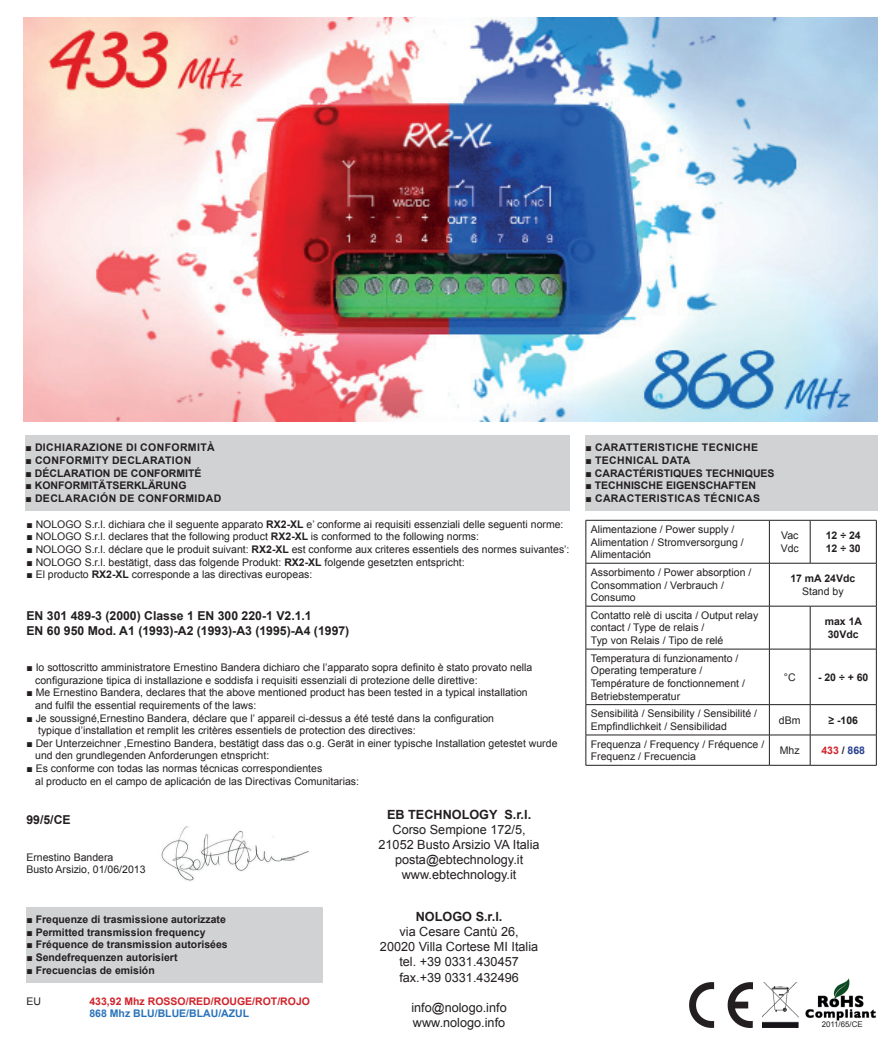
<style>
.page{position:relative;width:893px;height:1042px;background:#fff}
.page>*{position:absolute;margin:0;border:0;box-sizing:border-box;transform-origin:0 0}
.t1{font:12.6px/15.2px "Arial";color:#231f20;text-align:center}
.t2{font:700 12.6px "Arial";color:#231f20}
.t3{font:700 12.25px/14.7px "Arial";color:#231f20}
.t4{font:10.5px/12.6px "Arial";color:#231f20}
.t5{font:700 10.5px/12.6px "Arial";color:#231f20}
.t6{font:700 10.5px "Arial";letter-spacing:.035em;color:#231f20}
.t7{font:700 10.5px "Arial";color:#d1232a}
.t8{font:700 10.5px "Arial";color:#2973ba}
.t9{font:7.88px "Arial";color:#231f20}
.s1{font-weight:700}
.s2{color:#231f20}
.s3{color:#253f8e}
</style>
<div class="page">
<div style="left:26px;top:435px;width:544px;height:76px;background:#d1d2d4"></div>
<div style="left:26px;top:906px;width:296px;height:76px;background:#d1d2d4"></div>
<img style="left:161px;top:826px;width:148px;height:55px">
<img style="left:689px;top:982px;width:64px;height:46px">
<img style="left:763px;top:982px;width:35px;height:45px">
<img style="left:805px;top:978px;width:71px;height:43px">
<img style="left:24px;top:17px;width:854px;height:404px">
<hr style="left:586px;top:649px;width:183px;height:1px;background:#231f20">
<hr style="left:586px;top:649px;width:1px;height:55px;background:#231f20">
<hr style="left:769px;top:649px;width:41px;height:1px;background:#231f20">
<hr style="left:769px;top:649px;width:1px;height:55px;background:#231f20">
<hr style="left:810px;top:649px;width:66px;height:1px;background:#231f20">
<hr style="left:810px;top:649px;width:1px;height:55px;background:#231f20">
<hr style="left:876px;top:649px;width:1px;height:55px;background:#231f20">
<hr style="left:586px;top:704px;width:183px;height:1px;background:#231f20">
<hr style="left:769px;top:704px;width:41px;height:1px;background:#231f20">
<hr style="left:810px;top:704px;width:66px;height:1px;background:#231f20">
<hr style="left:586px;top:520px;width:183px;height:1px;background:#231f20">
<hr style="left:586px;top:520px;width:1px;height:43px;background:#231f20">
<hr style="left:769px;top:520px;width:41px;height:1px;background:#231f20">
<hr style="left:769px;top:520px;width:1px;height:43px;background:#231f20">
<hr style="left:810px;top:520px;width:66px;height:1px;background:#231f20">
<hr style="left:810px;top:520px;width:1px;height:43px;background:#231f20">
<hr style="left:876px;top:520px;width:1px;height:43px;background:#231f20">
<hr style="left:586px;top:563px;width:183px;height:1px;background:#231f20">
<hr style="left:586px;top:563px;width:1px;height:43px;background:#231f20">
<hr style="left:769px;top:563px;width:41px;height:1px;background:#231f20">
<hr style="left:769px;top:563px;width:1px;height:43px;background:#231f20">
<hr style="left:810px;top:563px;width:66px;height:1px;background:#231f20">
<hr style="left:876px;top:563px;width:1px;height:43px;background:#231f20">
<hr style="left:586px;top:606px;width:183px;height:1px;background:#231f20">
<hr style="left:586px;top:606px;width:1px;height:43px;background:#231f20">
<hr style="left:769px;top:606px;width:41px;height:1px;background:#231f20">
<hr style="left:769px;top:606px;width:1px;height:43px;background:#231f20">
<hr style="left:810px;top:606px;width:66px;height:1px;background:#231f20">
<hr style="left:810px;top:606px;width:1px;height:43px;background:#231f20">
<hr style="left:876px;top:606px;width:1px;height:43px;background:#231f20">
<hr style="left:586px;top:705px;width:1px;height:30px;background:#231f20">
<hr style="left:769px;top:705px;width:1px;height:30px;background:#231f20">
<hr style="left:810px;top:705px;width:1px;height:30px;background:#231f20">
<hr style="left:876px;top:705px;width:1px;height:30px;background:#231f20">
<hr style="left:586px;top:734px;width:183px;height:1px;background:#231f20">
<hr style="left:586px;top:735px;width:1px;height:30px;background:#231f20">
<hr style="left:769px;top:734px;width:41px;height:1px;background:#231f20">
<hr style="left:769px;top:735px;width:1px;height:30px;background:#231f20">
<hr style="left:810px;top:734px;width:66px;height:1px;background:#231f20">
<hr style="left:810px;top:735px;width:1px;height:30px;background:#231f20">
<hr style="left:876px;top:735px;width:1px;height:30px;background:#231f20">
<hr style="left:586px;top:765px;width:183px;height:1px;background:#231f20">
<hr style="left:769px;top:765px;width:41px;height:1px;background:#231f20">
<hr style="left:810px;top:765px;width:66px;height:1px;background:#231f20">
<div style="left:586px;top:435px;width:292px;height:76px;background:#d1d2d4"></div>
<p class="t6" style="left:26px;top:440px;width:191px">■ DICHIARAZIONE DI CONFORMITÀ</p>
<p class="t6" style="left:26px;top:453px;width:167px">■ CONFORMITY DECLARATION</p>
<p class="t5" style="left:26px;top:467px;width:177px">■ DÉCLARATION DE CONFORMITÉ</p>
<p class="t5" style="left:26px;top:479px;width:162px">■ KONFORMITÄTSERKLÄRUNG</p>
<p class="t6" style="left:26px;top:491px;width:197px">■ DECLARACIÓN DE CONFORMIDAD</p>
<p class="t4" style="left:26px;top:518px;width:539px">■ NOLOGO S.r.l. dichiara che il seguente apparato <span class="s1">RX2-XL</span> e’ conforme ai requisiti essenziali delle seguenti norme:</p>
<p class="t4" style="left:26px;top:530px;width:454px">■ NOLOGO S.r.l. declares that the following product <span class="s1">RX2-XL</span> is conformed to the following norms:</p>
<p class="t4" style="left:26px;top:543px;width:545px">■ NOLOGO S.r.l. déclare que le produit suivant: <span class="s1">RX2-XL</span> est conforme aux criteres essentiels des normes suivantes’:</p>
<p class="t4" style="left:26px;top:555px;width:440px">■ NOLOGO S.r.l. bestätigt, dass das folgende Produkt: <span class="s1">RX2-XL</span> folgende gesetzten entspricht:</p>
<p class="t4" style="left:26px;top:568px;width:287px">■ El producto <span class="s1">RX2-XL</span> corresponde a las directivas europeas:</p>
<p class="t3" style="left:26px;top:608px;width:324px">EN 301 489-3 (2000) Classe 1 EN 300 220-1 V2.1.1<br>EN 60 950 Mod. A1 (1993)-A2 (1993)-A3 (1995)-A4 (1997)</p>
<p class="t4" style="left:35px;top:661px;width:499px;text-indent:-9px">■ Io sottoscritto amministratore Ernestino Bandera dichiaro che l’apparato sopra definito è stato provato nella configurazione tipica di installazione e soddisfa i requisiti essenziali di protezione delle direttive:</p>
<p class="t4" style="left:35px;top:686px;width:494px;text-indent:-9px">■ Me Ernestino Bandera, declares that the above mentioned product has been tested in a typical installation and fulfil the essential requirements of the laws:</p>
<p class="t4" style="left:38px;top:711px;width:457px;text-indent:-12px">■ Je soussigné,Ernestino Bandera, déclare que l’ appareil ci-dessus a été testé dans la configuration typique d’installation et remplit les critères essentiels de protection des directives:</p>
<p class="t4" style="left:35px;top:737px;width:524px;text-indent:-9px">■ Der Unterzeichner ,Ernestino Bandera, bestätigt dass das o.g. Gerät in einer typische Installation getestet wurde und den grundlegenden Anforderungen etnspricht:</p>
<p class="t4" style="left:35px;top:762px;width:325px;text-indent:-9px">■ Es conforme con todas las normas técnicas correspondientes<br>al producto en el campo de aplicación de las Directivas Comunitarias:</p>
<p class="t3" style="left:26px;top:812px;width:46px">99/5/CE</p>
<p class="t4" style="left:26px;top:851px;width:121px">Ernestino Bandera<br>Busto Arsizio, 01/06/2013</p>
<p class="t2" style="left:387px;top:805px;width:146px">EB TECHNOLOGY S.r.l.</p>
<p class="t1" style="left:379px;top:821px;width:163px">Corso Sempione 172/5,<br>21052 Busto Arsizio VA Italia posta@ebtechnology.it www.ebtechnology.it</p>
<p class="t5" style="left:26px;top:913px;width:201px">■ Frequenze di trasmissione autorizzate</p>
<p class="t5" style="left:26px;top:926px;width:181px">■ Permitted transmission frequency</p>
<p class="t5" style="left:26px;top:938px;width:203px">■ Fréquence de transmission autorisées</p>
<p class="t5" style="left:26px;top:951px;width:153px">■ Sendefrequenzen autorisiert</p>
<p class="t5" style="left:26px;top:964px;width:130px">■ Frecuencias de emisión</p>
<p class="t4" style="left:26px;top:994px;width:16px">EU</p>
<p class="t7" style="left:89px;top:993px;width:222px">433,92 Mhz ROSSO/RED/ROUGE/ROT/ROJO</p>
<p class="t8" style="left:89px;top:1006px;width:161px">868 Mhz BLU/BLUE/BLAU/AZUL</p>
<p class="t2" style="left:416px;top:907px;width:88px">NOLOGO S.r.l.</p>
<p class="t1" style="left:380px;top:924px;width:160px">via Cesare Cantù 26,<br>20020 Villa Cortese MI Italia tel. +39 0331.430457 fax.+39 0331.432496</p>
<p class="t1" style="left:411px;top:1000px;width:97px;text-align:left">info@nologo.info www.nologo.info</p>
<p class="t6" style="left:586px;top:440px;width:174px">■ CARATTERISTICHE TECNICHE</p>
<p class="t6" style="left:586px;top:453px;width:106px">■ TECHNICAL DATA</p>
<p class="t5" style="left:586px;top:467px;width:190px">■ CARACTÉRISTIQUES TECHNIQUES</p>
<p class="t5" style="left:586px;top:479px;width:172px">■ TECHNISCHE EIGENSCHAFTEN</p>
<p class="t6" style="left:586px;top:491px;width:176px">■ CARACTERISTICAS TÉCNICAS</p>
<p class="t4" style="left:591px;top:523px;width:154px">Alimentazione / Power supply /<br>Alimentation / Stromversorgung /<br>Alimentación</p>
<p class="t4" style="left:781px;top:529px;width:20px">Vac<br>Vdc</p>
<p class="t5" style="left:826px;top:529px;width:36px">12 ÷ 24<br>12 ÷ 30</p>
<p class="t4" style="left:591px;top:566px;width:162px">Assorbimento / Power absorption /<br>Consommation / Verbrauch /<br>Consumo</p>
<p class="t5" style="left:790px;top:572px;width:66px">17 mA 24Vdc</p>
<p class="t4" style="left:802px;top:585px;width:43px">Stand by</p>
<p class="t4" style="left:591px;top:609px;width:169px">Contatto relè di uscita / Output relay contact / Type de relais /<br>Typ von Relais / Tipo de relé</p>
<p class="t5" style="left:825px;top:615px;width:39px">max 1A<br>30Vdc</p>
<p class="t4" style="left:591px;top:652px;width:156px">Temperatura di funzionamento /<br>Operating temperature /<br>Température de fonctionnement /<br>Betriebstemperatur</p>
<p class="t4" style="left:784px;top:670px;width:13px">°C</p>
<p class="t5" style="left:818px;top:671px;width:52px">- 20 ÷ + 60</p>
<p class="t4" style="left:591px;top:707px;width:168px">Sensibilità / Sensibility / Sensibilité /<br>Empfindlichkeit / Sensibilidad</p>
<p class="t4" style="left:779px;top:713px;width:23px">dBm</p>
<p class="t5" style="left:828px;top:714px;width:31px">≥ -106</p>
<p class="t4" style="left:591px;top:737px;width:175px">Frequenza / Frequency / Fréquence /<br>Frequenz / Frecuencia</p>
<p class="t4" style="left:780px;top:744px;width:21px">Mhz</p>
<p class="t7" style="left:821px;top:743px;width:45px">433 <span class="s2">/</span> <span class="s3">868</span></p>
<p class="t9" style="left:822px;top:1018px;width:43px">2011/65/CE</p>
</div>
